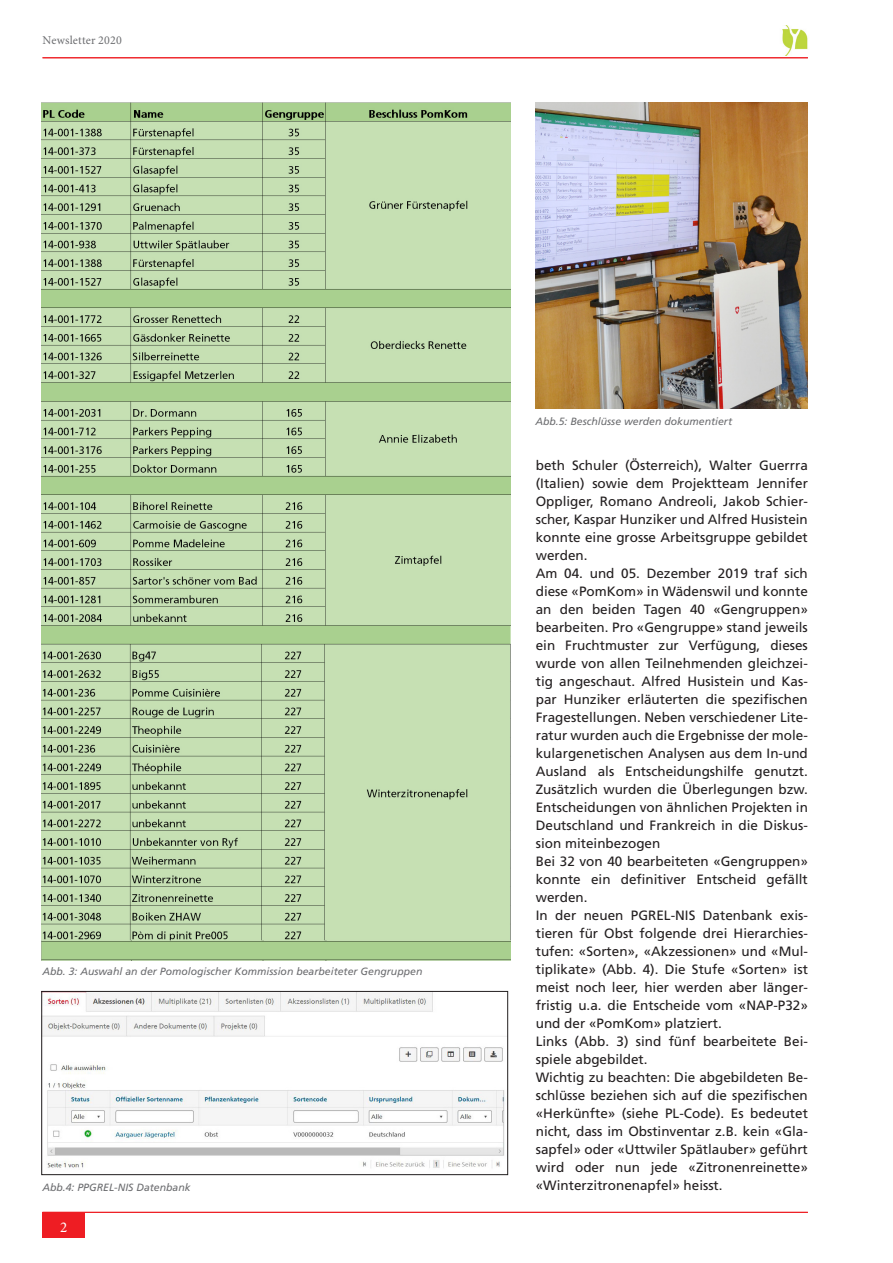
<style>
.page{position:relative;width:893px;height:1263px;background:#fff}
.page>*{position:absolute;margin:0;border:0;box-sizing:border-box;transform-origin:0 0}
.t1{font:15px "Minion Pro";color:#fff}
.t2{font:13.5px/18px "Frutiger LT Std";color:#231f20;text-align:justify}
.Kopf_Fusszeile_links{font:12px "Minion Pro";letter-spacing:.015em;color:#6c6d70}
.Bildlegend{font:italic 10.5px "Frutiger LT";color:#6c6d70}
</style>
<div class="page">
<hr style="left:42px;top:1212px;width:766px;height:1px;background:#ee1d23">
<div style="left:43px;top:1212px;width:42px;height:25px;background:#ee1d23"></div>
<hr style="left:43px;top:57px;width:765px;height:1px;background:#ee1d23">
<img style="left:782px;top:25px;width:26px;height:31px">
<img style="left:41px;top:102px;width:469px;height:858px">
<img style="left:43px;top:993px;width:463px;height:175px">
<div style="left:41px;top:991px;width:467px;height:184px;border:1px solid #231f20"></div>
<img style="left:536px;top:102px;width:272px;height:307px">
<p class="Kopf_Fusszeile_links" style="left:43px;top:32px;width:81px">Newsletter 2020</p>
<p class="Bildlegend" style="left:43px;top:965px;width:381px">Abb. 3: Auswahl an der Pomologischer Kommission bearbeiteter Gengruppen</p>
<p class="Bildlegend" style="left:42px;top:1181px;width:150px">Abb.4: PPGREL-NIS Datenbank</p>
<p class="t1" style="left:60px;top:1215px;width:9px">22</p>
<p class="Bildlegend" style="left:535px;top:416px;width:198px">Abb.5: Beschlüsse werden dokumentiert</p>
<p class="t2" style="left:536px;top:456px;width:274px">beth Schuler (Österreich), Walter Guerrra (Italien) sowie dem Projektteam Jennifer Oppliger, Romano Andreoli, Jakob Schier&shy;scher, Kaspar Hunziker und Alfred Husistein konnte eine grosse Arbeitsgruppe gebildet werden.</p>
<p class="t2" style="left:536px;top:564px;width:274px">Am 04. und 05. Dezember 2019 traf sich diese «PomKom» in Wädenswil und konnte an den beiden Tagen 40 «Gengruppen» bearbeiten. Pro «Gengruppe» stand jeweils ein Fruchtmuster zur Verfügung, dieses wurde von allen Teilnehmenden gleichzei&shy;tig angeschaut. Alfred Husistein und Kas&shy;par Hunziker erläuterten die spezifischen Fragestellungen. Neben verschiedener Lite&shy;ratur wurden auch die Ergebnisse der mole&shy;kulargenetischen Analysen aus dem In-und Ausland als Entscheidungshilfe genutzt.<br>Zusätzlich wurden die Überlegungen bzw.<br>Entscheidungen von ähnlichen Projekten in Deutschland und Frankreich in die Diskus&shy;sion miteinbezogen</p>
<p class="t2" style="left:536px;top:852px;width:274px">Bei 32 von 40 bearbeiteten «Gengruppen» konnte ein definitiver Entscheid gefällt werden.</p>
<p class="t2" style="left:536px;top:906px;width:274px">In der neuen PGREL-NIS Datenbank exis&shy;tieren für Obst folgende drei Hierarchies&shy;tufen: «Sorten», «Akzessionen» und «Mul&shy;tiplikate» (Abb. 4). Die Stufe «Sorten» ist meist noch leer, hier werden aber länger&shy;fristig u.a. die Entscheide vom «NAP-P32» und der «PomKom» platziert.</p>
<p class="t2" style="left:536px;top:1032px;width:274px">Links (Abb. 3) sind fünf bearbeitete Bei&shy;spiele abgebildet.</p>
<p class="t2" style="left:536px;top:1068px;width:274px">Wichtig zu beachten: Die abgebildeten Be&shy;schlüsse beziehen sich auf die spezifischen «Herkünfte» (siehe PL-Code). Es bedeutet nicht, dass im Obstinventar z.B. kein «Gla&shy;sapfel» oder «Uttwiler Spätlauber» geführt wird oder nun jede «Zitronenreinette» «Winterzitronenapfel» heisst.</p>
</div>
